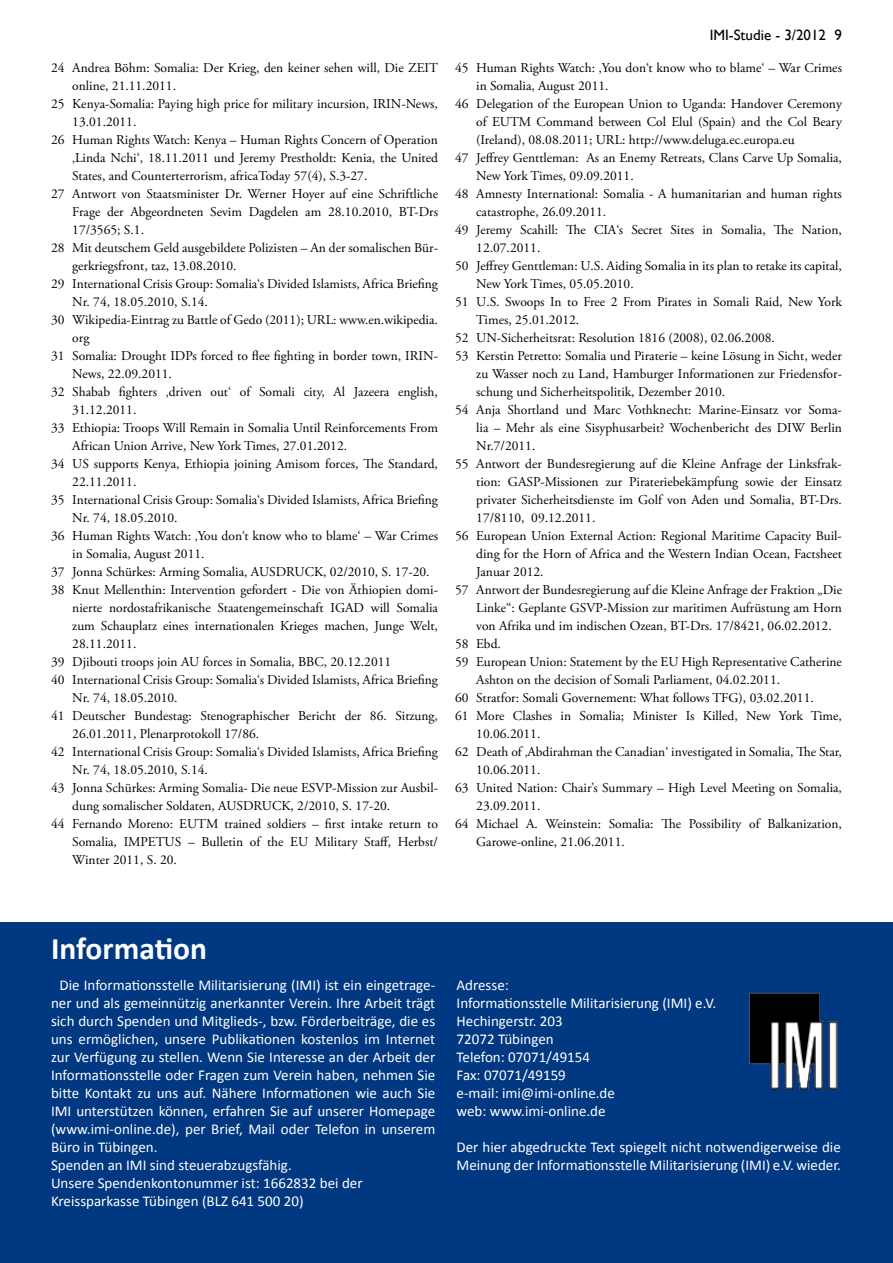
<style>
.page{position:relative;width:893px;height:1263px;background:#fff}
.page>*{position:absolute;margin:0;border:0;box-sizing:border-box;transform-origin:0 0}
.t1{font:700 31.5px "Calibri";color:#fff}
.t2{font:15px/18px "Calibri";color:#fff}
.t3{font:15px "Gill Sans";color:#000}
.t4{font:13.5px "Adobe Garamond Pro";color:#000}
</style>
<div class="page">
<div style="left:0;top:923px;width:893px;height:340px;background:#003882"></div>
<img style="left:749px;top:992px;width:89px;height:98px">
<p class="t4" style="left:51px;top:60px;width:388px">24 Andrea Böhm: Somalia: Der Krieg, den keiner sehen will, Die ZEIT</p>
<p class="t4" style="left:72px;top:78px;width:105px">online, 21.11.2011.</p>
<p class="t4" style="left:51px;top:96px;width:388px">25 Kenya-Somalia: Paying high price for military incursion, IRIN-News,</p>
<p class="t4" style="left:72px;top:114px;width:66px">13.01.2011.</p>
<p class="t4" style="left:51px;top:132px;width:388px">26 Human Rights Watch: Kenya – Human Rights Concern of Operation</p>
<p class="t4" style="left:72px;top:150px;width:367px">‚Linda Nchi‘, 18.11.2011 und Jeremy Prestholdt: Kenia, the United</p>
<p class="t4" style="left:72px;top:168px;width:297px">States, and Counterterrorism, africaToday 57(4), S.3-27.</p>
<p class="t4" style="left:51px;top:186px;width:388px">27 Antwort von Staatsminister Dr. Werner Hoyer auf eine Schriftliche</p>
<p class="t4" style="left:72px;top:204px;width:367px">Frage der Abgeordneten Sevim Dagdelen am 28.10.2010, BT-Drs</p>
<p class="t4" style="left:72px;top:222px;width:73px">17/3565; S.1.</p>
<p class="t4" style="left:51px;top:240px;width:388px">28 Mit deutschem Geld ausgebildete Polizisten – An der somalischen Bür-</p>
<p class="t4" style="left:72px;top:258px;width:166px">gerkriegsfront, taz, 13.08.2010.</p>
<p class="t4" style="left:51px;top:276px;width:388px">29 International Crisis Group: Somalia‘s Divided Islamists, Africa Briefing</p>
<p class="t4" style="left:72px;top:294px;width:137px">Nr. 74, 18.05.2010, S.14.</p>
<p class="t4" style="left:51px;top:312px;width:388px">30 Wikipedia-Eintrag zu Battle of Gedo (2011); URL: www.en.wikipedia.</p>
<p class="t4" style="left:72px;top:330px;width:19px">org</p>
<p class="t4" style="left:51px;top:348px;width:388px">31 Somalia: Drought IDPs forced to flee fighting in border town, IRIN-</p>
<p class="t4" style="left:72px;top:366px;width:101px">News, 22.09.2011.</p>
<p class="t4" style="left:51px;top:384px;width:388px">32 Shabab fighters ‚driven out‘ of Somali city, Al Jazeera english,</p>
<p class="t4" style="left:72px;top:402px;width:66px">31.12.2011.</p>
<p class="t4" style="left:51px;top:420px;width:388px">33 Ethiopia: Troops Will Remain in Somalia Until Reinforcements From</p>
<p class="t4" style="left:72px;top:438px;width:276px">African Union Arrive, New York Times, 27.01.2012.</p>
<p class="t4" style="left:51px;top:456px;width:388px">34 US supports Kenya, Ethiopia joining Amisom forces, The Standard,</p>
<p class="t4" style="left:72px;top:474px;width:66px">22.11.2011.</p>
<p class="t4" style="left:51px;top:492px;width:388px">35 International Crisis Group: Somalia‘s Divided Islamists, Africa Briefing</p>
<p class="t4" style="left:72px;top:510px;width:107px">Nr. 74, 18.05.2010.</p>
<p class="t4" style="left:51px;top:528px;width:388px">36 Human Rights Watch: ‚You don‘t know who to blame‘ – War Crimes</p>
<p class="t4" style="left:72px;top:545px;width:134px">in Somalia, August 2011.</p>
<p class="t4" style="left:51px;top:563px;width:380px">37 Jonna Schürkes: Arming Somalia, AUSDRUCK, 02/2010, S. 17-20.</p>
<p class="t4" style="left:51px;top:581px;width:388px">38 Knut Mellenthin: Intervention gefordert - Die von Äthiopien domi-</p>
<p class="t4" style="left:72px;top:599px;width:367px">nierte nordostafrikanische Staatengemeinschaft IGAD will Somalia</p>
<p class="t4" style="left:72px;top:617px;width:367px">zum Schauplatz eines internationalen Krieges machen, Junge Welt,</p>
<p class="t4" style="left:72px;top:635px;width:66px">28.11.2011.</p>
<p class="t4" style="left:51px;top:653px;width:342px">39 Djibouti troops join AU forces in Somalia, BBC, 20.12.2011</p>
<p class="t4" style="left:51px;top:671px;width:388px">40 International Crisis Group: Somalia‘s Divided Islamists, Africa Briefing</p>
<p class="t4" style="left:72px;top:689px;width:107px">Nr. 74, 18.05.2010.</p>
<p class="t4" style="left:51px;top:707px;width:388px">41 Deutscher Bundestag: Stenographischer Bericht der 86. Sitzung,</p>
<p class="t4" style="left:72px;top:725px;width:188px">26.01.2011, Plenarprotokoll 17/86.</p>
<p class="t4" style="left:51px;top:743px;width:388px">42 International Crisis Group: Somalia‘s Divided Islamists, Africa Briefing</p>
<p class="t4" style="left:72px;top:761px;width:137px">Nr. 74, 18.05.2010, S.14.</p>
<p class="t4" style="left:51px;top:779px;width:388px">43 Jonna Schürkes: Arming Somalia- Die neue ESVP-Mission zur Ausbil-</p>
<p class="t4" style="left:72px;top:797px;width:319px">dung somalischer Soldaten, AUSDRUCK, 2/2010, S. 17-20.</p>
<p class="t4" style="left:51px;top:815px;width:388px">44 Fernando Moreno: EUTM trained soldiers – first intake return to</p>
<p class="t4" style="left:72px;top:833px;width:367px">Somalia, IMPETUS – Bulletin of the EU Military Staff, Herbst/</p>
<p class="t4" style="left:72px;top:851px;width:106px">Winter 2011, S. 20.</p>
<p class="t3" style="left:710px;top:27px;width:134px">IMI-Studie - 3/2012 9</p>
<p class="t4" style="left:455px;top:59px;width:388px">45 Human Rights Watch: ‚You don‘t know who to blame‘ – War Crimes</p>
<p class="t4" style="left:476px;top:77px;width:134px">in Somalia, August 2011.</p>
<p class="t4" style="left:455px;top:95px;width:388px">46 Delegation of the European Union to Uganda: Handover Ceremony</p>
<p class="t4" style="left:476px;top:113px;width:367px">of EUTM Command between Col Elul (Spain) and the Col Beary</p>
<p class="t4" style="left:476px;top:131px;width:320px">(Ireland), 08.08.2011; URL: http://www.deluga.ec.europa.eu</p>
<p class="t4" style="left:455px;top:149px;width:388px">47 Jeffrey Genttleman: As an Enemy Retreats, Clans Carve Up Somalia,</p>
<p class="t4" style="left:476px;top:167px;width:159px">New York Times, 09.09.2011.</p>
<p class="t4" style="left:455px;top:185px;width:388px">48 Amnesty International: Somalia - A humanitarian and human rights</p>
<p class="t4" style="left:476px;top:203px;width:131px">catastrophe, 26.09.2011.</p>
<p class="t4" style="left:455px;top:221px;width:388px">49 Jeremy Scahill: The CIA‘s Secret Sites in Somalia, The Nation,</p>
<p class="t4" style="left:476px;top:239px;width:66px">12.07.2011.</p>
<p class="t4" style="left:455px;top:257px;width:388px">50 Jeffrey Genttleman: U.S. Aiding Somalia in its plan to retake its capital,</p>
<p class="t4" style="left:476px;top:275px;width:159px">New York Times, 05.05.2010.</p>
<p class="t4" style="left:455px;top:293px;width:388px">51 U.S. Swoops In to Free 2 From Pirates in Somali Raid, New York</p>
<p class="t4" style="left:476px;top:311px;width:105px">Times, 25.01.2012.</p>
<p class="t4" style="left:455px;top:329px;width:322px">52 UN-Sicherheitsrat: Resolution 1816 (2008), 02.06.2008.</p>
<p class="t4" style="left:455px;top:347px;width:388px">53 Kerstin Petretto: Somalia und Piraterie – keine Lösung in Sicht, weder</p>
<p class="t4" style="left:476px;top:365px;width:367px">zu Wasser noch zu Land, Hamburger Informationen zur Friedensfor-</p>
<p class="t4" style="left:476px;top:383px;width:250px">schung und Sicherheitspolitik, Dezember 2010.</p>
<p class="t4" style="left:455px;top:401px;width:388px">54 Anja Shortland und Marc Vothknecht: Marine-Einsatz vor Soma-</p>
<p class="t4" style="left:476px;top:419px;width:367px">lia – Mehr als eine Sisyphusarbeit? Wochenbericht des DIW Berlin</p>
<p class="t4" style="left:476px;top:437px;width:61px">Nr.7/2011.</p>
<p class="t4" style="left:455px;top:455px;width:388px">55 Antwort der Bundesregierung auf die Kleine Anfrage der Linksfrak-</p>
<p class="t4" style="left:476px;top:473px;width:367px">tion: GASP-Missionen zur Pirateriebekämpfung sowie der Einsatz</p>
<p class="t4" style="left:476px;top:491px;width:367px">privater Sicherheitsdienste im Golf von Aden und Somalia, BT-Drs.</p>
<p class="t4" style="left:476px;top:509px;width:121px">17/8110, 09.12.2011.</p>
<p class="t4" style="left:455px;top:527px;width:388px">56 European Union External Action: Regional Maritime Capacity Buil-</p>
<p class="t4" style="left:476px;top:545px;width:367px">ding for the Horn of Africa and the Western Indian Ocean, Factsheet</p>
<p class="t4" style="left:476px;top:563px;width:69px">Januar 2012.</p>
<p class="t4" style="left:455px;top:581px;width:388px">57 Antwort der Bundesregierung auf die Kleine Anfrage der Fraktion „Die</p>
<p class="t4" style="left:476px;top:599px;width:367px">Linke“: Geplante GSVP-Mission zur maritimen Aufrüstung am Horn</p>
<p class="t4" style="left:476px;top:617px;width:357px">von Afrika und im indischen Ozean, BT-Drs. 17/8421, 06.02.2012.</p>
<p class="t4" style="left:455px;top:635px;width:47px">58 Ebd.</p>
<p class="t4" style="left:455px;top:653px;width:388px">59 European Union: Statement by the EU High Representative Catherine</p>
<p class="t4" style="left:476px;top:671px;width:305px">Ashton on the decision of Somali Parliament, 04.02.2011.</p>
<p class="t4" style="left:455px;top:689px;width:360px">60 Stratfor: Somali Governement: What follows TFG), 03.02.2011.</p>
<p class="t4" style="left:455px;top:707px;width:388px">61 More Clashes in Somalia; Minister Is Killed, New York Time,</p>
<p class="t4" style="left:476px;top:725px;width:66px">10.06.2011.</p>
<p class="t4" style="left:455px;top:743px;width:388px">62 Death of ‚Abdirahman the Canadian‘ investigated in Somalia, The Star,</p>
<p class="t4" style="left:476px;top:761px;width:66px">10.06.2011.</p>
<p class="t4" style="left:455px;top:779px;width:388px">63 United Nation: Chair’s Summary – High Level Meeting on Somalia,</p>
<p class="t4" style="left:476px;top:797px;width:66px">23.09.2011.</p>
<p class="t4" style="left:455px;top:815px;width:388px">64 Michael A. Weinstein: Somalia: The Possibility of Balkanization,</p>
<p class="t4" style="left:476px;top:833px;width:150px">Garowe-online, 21.06.2011.</p>
<h1 class="t1" style="left:51px;top:928px;width:157px">Information</h1>
<p class="t2" style="left:51px;top:976px;width:386px;text-indent:9px">Die Informationsstelle Militarisierung (IMI) ist ein eingetrage&shy;ner und als gemeinnützig anerkannter Verein. Ihre Arbeit trägt sich durch Spenden und Mitglieds-, bzw. Förderbeiträge, die es uns ermöglichen, unsere Publikationen kostenlos im Internet zur Verfügung zu stellen. Wenn Sie Interesse an der Arbeit der Informationsstelle oder Fragen zum Verein haben, nehmen Sie bitte Kontakt zu uns auf. Nähere Informationen wie auch Sie IMI unterstützen können, erfahren Sie auf unserer Homepage (www.imi-online.de), per Brief, Mail oder Telefon in unserem Büro in Tübingen.<br>Spenden an IMI sind steuerabzugsfähig.<br>Unsere Spendenkontonummer ist: 1662832 bei der Kreissparkasse Tübingen (BLZ 641 500 20)</p>
<p class="t2" style="left:457px;top:976px;width:261px">Adresse:<br>Informationsstelle Militarisierung (IMI) e.V.<br>Hechingerstr. 203<br>72072 Tübingen<br>Telefon: 07071/49154<br>Fax: 07071/49159<br>e-mail: imi@imi-online.de<br>web: www.imi-online.de</p>
<p class="t2" style="left:457px;top:1138px;width:386px">Der hier abgedruckte Text spiegelt nicht notwendigerweise die<br>Meinung der Informationsstelle Militarisierung (IMI) e.V. wieder.</p>
</div>
